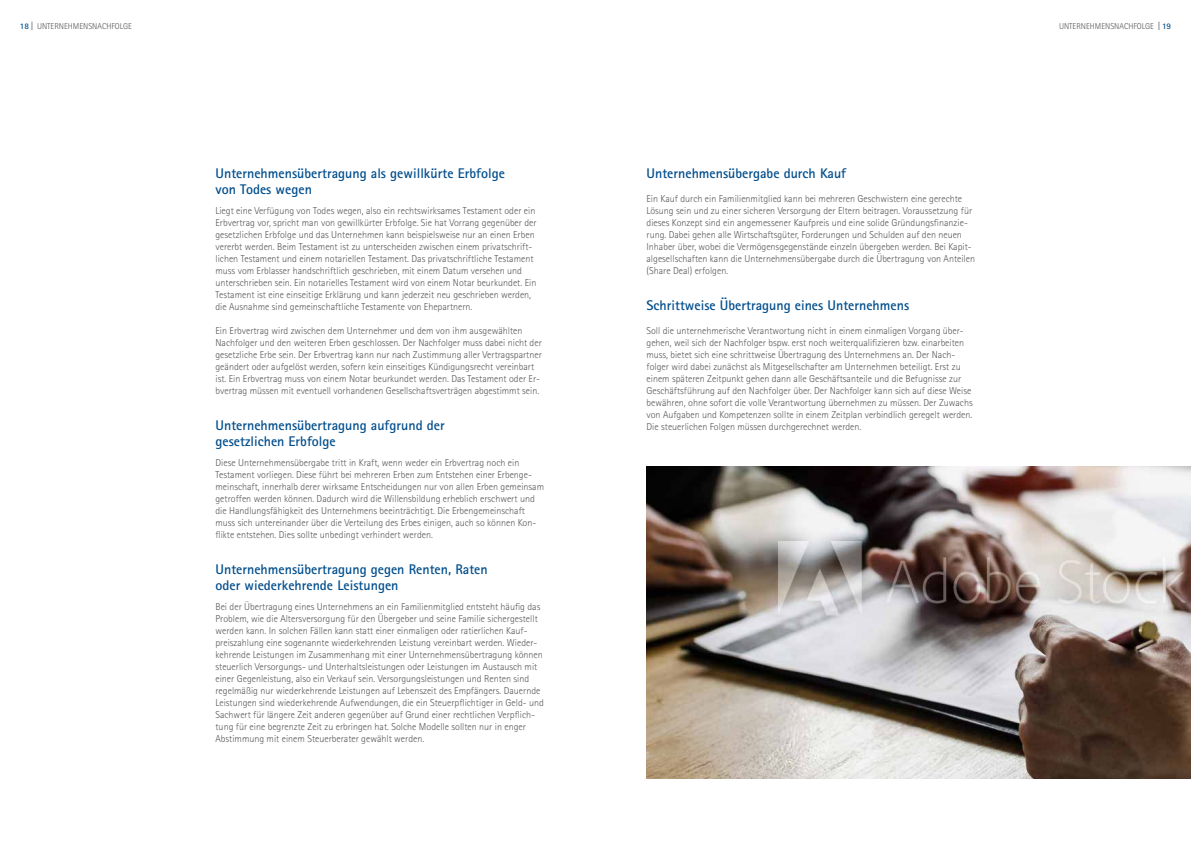
<style>
.page{position:relative;width:1191px;height:842px;background:#fff}
.page>*{position:absolute;margin:0;border:0;box-sizing:border-box;transform-origin:0 0}
.t1{font:700 14px/16px "Rotis Sans Serif";color:#004e8d}
.t2{font:300 10px/12px "Rotis Sans Serif";color:#575756}
.t3{font:300 8.5px "Rotis Sans Serif";color:#575756}
.s1{font-weight:700;color:#004e8d}
.s2{font-family:"Frutiger";font-weight:400;font-stretch:condensed}
</style>
<div class="page">
<img style="left:646px;top:466px;width:545px;height:313px">
<p class="t3" style="left:20px;top:21px;width:114px"><span class="s1">18</span> <span class="s2">|</span> UNTERNEHMENSNACHFOLGE</p>
<p class="t3" style="left:1059px;top:21px;width:114px">UNTERNEHMENSNACHFOLGE <span class="s2">|</span> <span class="s1">19</span></p>
<h1 class="t1" style="left:215px;top:165px;width:291px">Unternehmensübertragung als gewillkürte Erbfolge von Todes wegen</h1>
<p class="t2" style="left:215px;top:205px;width:323px">Liegt eine Verfügung von Todes wegen, also ein rechtswirksames Testament oder ein Erbvertrag vor, spricht man von gewillkürter Erbfolge. Sie hat Vorrang gegenüber der gesetzlichen Erbfolge und das Unternehmen kann beispielsweise nur an einen Erben vererbt werden. Beim Testament ist zu unterscheiden zwischen einem privatschrift&shy;lichen Testament und einem notariellen Testament. Das privatschriftliche Testament muss vom Erblasser handschriftlich geschrieben, mit einem Datum versehen und unterschrieben sein. Ein notarielles Testament wird von einem Notar beurkundet. Ein Testament ist eine einseitige Erklärung und kann jederzeit neu geschrieben werden, die Ausnahme sind gemeinschaftliche Testamente von Ehepartnern.</p>
<p class="t2" style="left:215px;top:325px;width:328px">Ein Erbvertrag wird zwischen dem Unternehmer und dem von ihm ausgewählten Nachfolger und den weiteren Erben geschlossen. Der Nachfolger muss dabei nicht der gesetzliche Erbe sein. Der Erbvertrag kann nur nach Zustimmung aller Vertragspartner geändert oder aufgelöst werden, sofern kein einseitiges Kündigungsrecht vereinbart ist. Ein Erbvertrag muss von einem Notar beurkundet werden. Das Testament oder Er&shy;bvertrag müssen mit eventuell vorhandenen Gesellschaftsverträgen abgestimmt sein.</p>
<h1 class="t1" style="left:215px;top:417px;width:231px">Unternehmensübertragung aufgrund der gesetzlichen Erbfolge</h1>
<p class="t2" style="left:215px;top:457px;width:330px">Diese Unternehmensübergabe tritt in Kraft, wenn weder ein Erbvertrag noch ein Testament vorliegen. Diese führt bei mehreren Erben zum Entstehen einer Erbenge&shy;meinschaft, innerhalb derer wirksame Entscheidungen nur von allen Erben gemeinsam getroffen werden können. Dadurch wird die Willensbildung erheblich erschwert und die Handlungsfähigkeit des Unternehmens beeinträchtigt. Die Erbengemeinschaft muss sich untereinander über die Verteilung des Erbes einigen, auch so können Kon&shy;flikte entstehen. Dies sollte unbedingt verhindert werden.</p>
<h1 class="t1" style="left:215px;top:561px;width:274px">Unternehmensübertragung gegen Renten, Raten oder wiederkehrende Leistungen</h1>
<p class="t2" style="left:215px;top:601px;width:330px">Bei der Übertragung eines Unternehmens an ein Familienmitglied entsteht häufig das Problem, wie die Altersversorgung für den Übergeber und seine Familie sichergestellt werden kann. In solchen Fällen kann statt einer einmaligen oder ratierlichen Kauf&shy;preiszahlung eine sogenannte wiederkehrenden Leistung vereinbart werden. Wieder&shy;kehrende Leistungen im Zusammenhang mit einer Unternehmensübertragung können steuerlich Versorgungs- und Unterhaltsleistungen oder Leistungen im Austausch mit einer Gegenleistung, also ein Verkauf sein. Versorgungsleistungen und Renten sind regelmäßig nur wiederkehrende Leistungen auf Lebenszeit des Empfängers. Dauernde Leistungen sind wiederkehrende Aufwendungen, die ein Steuerpflichtiger in Geld- und Sachwert für längere Zeit anderen gegenüber auf Grund einer rechtlichen Verpflich&shy;tung für eine begrenzte Zeit zu erbringen hat. Solche Modelle sollten nur in enger Abstimmung mit einem Steuerberater gewählt werden.</p>
<h1 class="t1" style="left:646px;top:165px;width:201px">Unternehmensübergabe durch Kauf</h1>
<p class="t2" style="left:646px;top:193px;width:330px">Ein Kauf durch ein Familienmitglied kann bei mehreren Geschwistern eine gerechte Lösung sein und zu einer sicheren Versorgung der Eltern beitragen. Voraussetzung für dieses Konzept sind ein angemessener Kaufpreis und eine solide Gründungsfinanzie&shy;rung. Dabei gehen alle Wirtschaftsgüter, Forderungen und Schulden auf den neuen Inhaber über, wobei die Vermögensgegenstände einzeln übergeben werden. Bei Kapit&shy;algesellschaften kann die Unternehmensübergabe durch die Übertragung von Anteilen (Share Deal) erfolgen.</p>
<h1 class="t1" style="left:646px;top:297px;width:264px">Schrittweise Übertragung eines Unternehmens</h1>
<p class="t2" style="left:646px;top:325px;width:328px">Soll die unternehmerische Verantwortung nicht in einem einmaligen Vorgang über&shy;gehen, weil sich der Nachfolger bspw. erst noch weiterqualifizieren bzw. einarbeiten muss, bietet sich eine schrittweise Übertragung des Unternehmens an. Der Nach&shy;folger wird dabei zunächst als Mitgesellschafter am Unternehmen beteiligt. Erst zu einem späteren Zeitpunkt gehen dann alle Geschäftsanteile und die Befugnisse zur Geschäftsführung auf den Nachfolger über. Der Nachfolger kann sich auf diese Weise bewähren, ohne sofort die volle Verantwortung übernehmen zu müssen. Der Zuwachs von Aufgaben und Kompetenzen sollte in einem Zeitplan verbindlich geregelt werden.<br>Die steuerlichen Folgen müssen durchgerechnet werden.</p>
</div>
